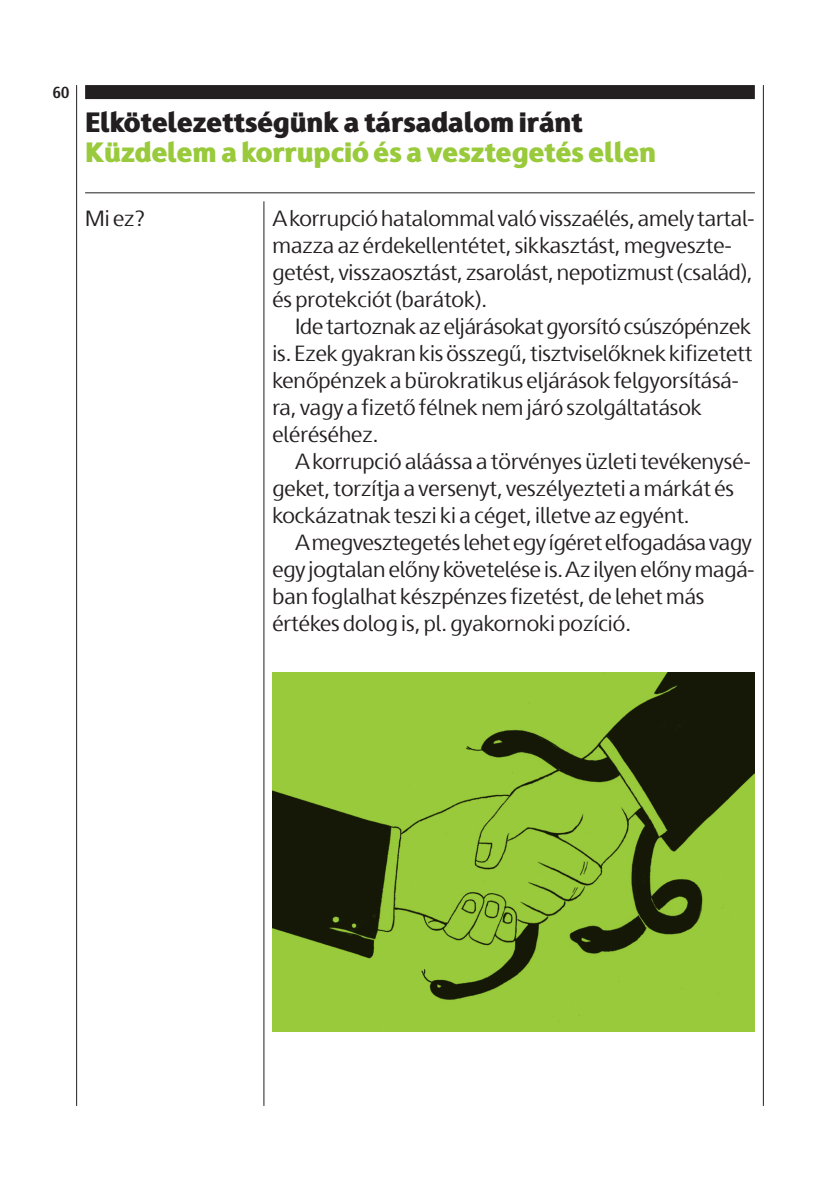
<style>
.page{position:relative;width:840px;height:1191px;background:#fff}
.page>*{position:absolute;margin:0;border:0;box-sizing:border-box;transform-origin:0 0}
.t1{font:900 28px "Skanska Sans Pro";letter-spacing:-.005em;color:#99ca3b}
.t2{font:900 28px "Skanska Sans Pro";letter-spacing:-.005em;color:#231f20}
.t3{font:22px/27px "Skanska Sans Pro";color:#231f20}
.t4{font:700 16px "Skanska Sans Pro";color:#231f20}
</style>
<div class="page">
<hr style="left:76px;top:85px;width:1px;height:1021px;background:#231f20">
<div style="left:85px;top:85px;width:669px;height:14px;background:#231f20"></div>
<hr style="left:85px;top:192px;width:669px;height:1px;background:#231f20">
<hr style="left:263px;top:201px;width:1px;height:905px;background:#231f20">
<hr style="left:762px;top:85px;width:1px;height:1021px;background:#231f20">
<img style="left:272px;top:672px;width:482px;height:358px">
<p class="t4" style="left:53px;top:83px;width:18px">60</p>
<p class="t2" style="left:85px;top:105px;width:499px">Elkötelezettségünk a társadalom iránt</p>
<p class="t1" style="left:85px;top:135px;width:572px">Küzdelem a korrupció és a vesztegetés ellen</p>
<p class="t3" style="left:85px;top:205px;width:61px">Mi ez?</p>
<p class="t3" style="left:272px;top:205px;width:482px">A korrupció hatalommal való visszaélés, amely tartal&shy;mazza az érdekellentétet, sikkasztást, megveszte&shy;getést, visszaosztást, zsarolást, nepotizmust (család), és protekciót (barátok).</p>
<p class="t3" style="left:272px;top:313px;width:481px;text-indent:23px">Ide tartoznak az eljárásokat gyorsító csúszópénzek is. Ezek gyakran kis összegű, tisztviselőknek kifizetett kenőpénzek a bürokratikus eljárások felgyorsításá&shy;ra, vagy a fizető félnek nem járó szolgáltatások eléréséhez.</p>
<p class="t3" style="left:272px;top:448px;width:478px;text-indent:23px">A korrupció aláássa a törvényes üzleti tevékenysé&shy;geket, torzítja a versenyt, veszélyezteti a márkát és kockázatnak teszi ki a céget, illetve az egyént.</p>
<p class="t3" style="left:272px;top:529px;width:482px;text-indent:23px">A megvesztegetés lehet egy ígéret elfogadása vagy egy jogtalan előny követelése is. Az ilyen előny magá&shy;ban foglalhat készpénzes fizetést, de lehet más értékes dolog is, pl. gyakornoki pozíció.</p>
</div>
